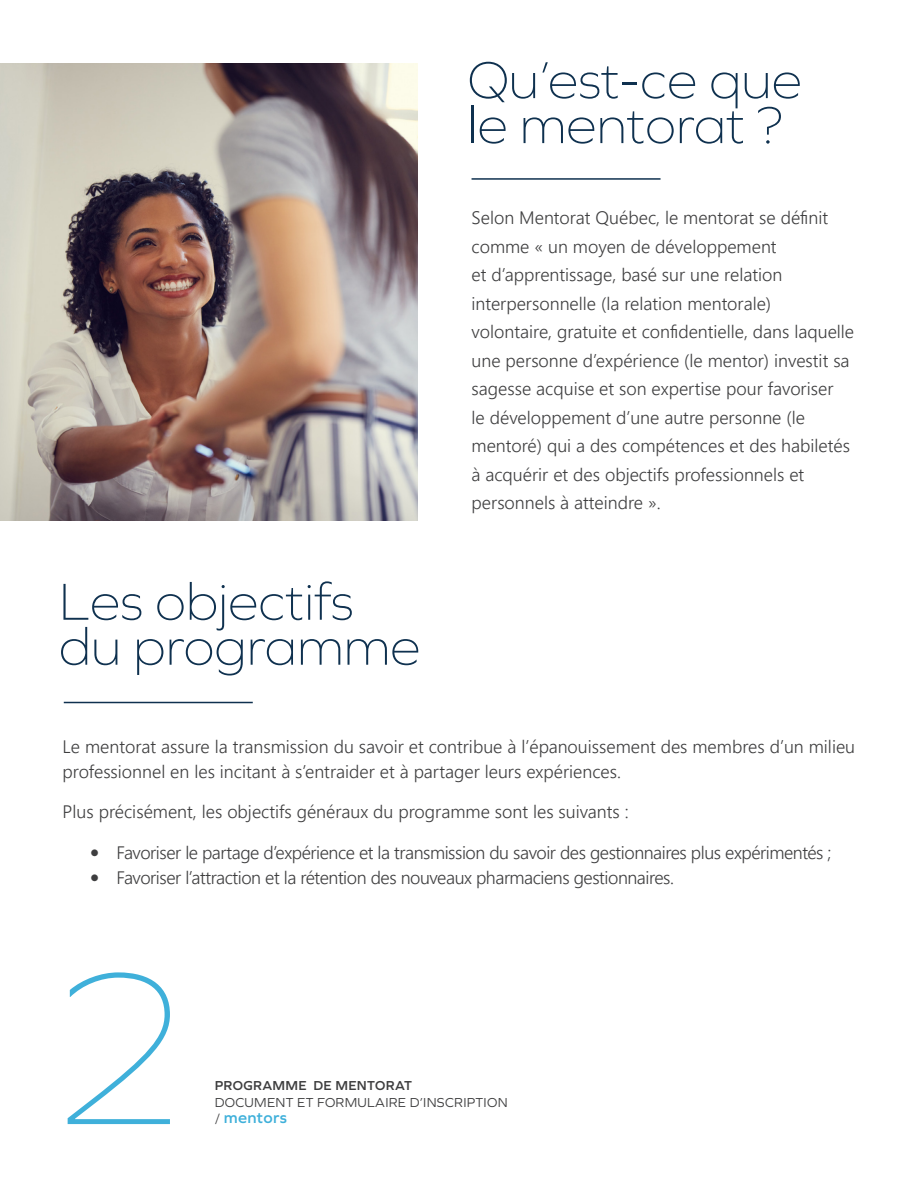
<style>
.page{position:relative;width:918px;height:1188px;background:#fff}
.page>*{position:absolute;margin:0;border:0;box-sizing:border-box;transform-origin:0 0}
.t1{font:100 225px "Graphie";color:#3fb0da}
.En-tête_-_Aligner_au{font:200 54px/45px "Graphie";color:#0f314f}
.t2{font:300 18px/28.5px "Segoe UI";color:#3e3e3f}
.t3{font:300 18px "Segoe UI";letter-spacing:-.025em;color:#3e3e3f}
.Sous-titre_-_Aligner{font:600 16.5px "Graphie";letter-spacing:.02em;color:#3fb0da}
.Sous-titre_-_Aligner-2{font:13.5px "Graphie";letter-spacing:.02em;color:#3e3e3f}
.Sous-titre_-_Aligner-3{font:600 13.5px "Graphie";letter-spacing:.02em;color:#3e3e3f}
.s1{font-family:"Lato";font-weight:400}
.s2{font-weight:400;font-size:13.5px;color:#3e3e3f}
</style>
<div class="page">
<hr style="left:472px;top:178px;width:189px;height:2px;background:#0f314f">
<hr style="left:64px;top:702px;width:189px;height:1px;background:#0f314f">
<img style="left:0;top:64px;width:417px;height:457px">
<p class="En-tête_-_Aligner_au" style="left:468px;top:57px;width:336px">Qu’est-ce que le mentorat ?</p>
<p class="En-tête_-_Aligner_au" style="left:59px;top:578px;width:296px">Les objectifs</p>
<p class="En-tête_-_Aligner_au" style="left:59px;top:623px;width:363px">du programme</p>
<p class="t2" style="left:472px;top:202px;width:384px">Selon Mentorat Québec, le mentorat se définit comme « un moyen de développement<br>et d’apprentissage, basé sur une relation interpersonnelle (la relation mentorale) volontaire, gratuite et confidentielle, dans laquelle une personne d’expérience (le mentor) investit sa sagesse acquise et son expertise pour favoriser<br>le développement d’une autre personne (le mentoré) qui a des compétences et des habiletés à acquérir et des objectifs professionnels et personnels à atteindre ».</p>
<p class="t2" style="left:63px;top:732px;width:794px;line-height:25.5px">Le mentorat assure la transmission du savoir et contribue à l’épanouissement des membres d’un milieu professionnel en les incitant à s’entraider et à partager leurs expériences.</p>
<p class="t2" style="left:63px;top:795px;width:568px">Plus précisément, les objectifs généraux du programme sont les suivants :</p>
<p class="t3" style="left:90px;top:835px;width:743px"><span class="s1">ҋ</span> Favoriser le partage d’expérience et la transmission du savoir des gestionnaires plus expérimentés ;</p>
<p class="t3" style="left:90px;top:861px;width:586px"><span class="s1">ҋ</span> Favoriser l’attraction et la rétention des nouveaux pharmaciens gestionnaires.</p>
<h1 class="t1" style="left:45px;top:919px;width:148px">2</h1>
<p class="Sous-titre_-_Aligner-3" style="left:215px;top:1078px;width:199px">PROGRAMME DE MENTORAT</p>
<p class="Sous-titre_-_Aligner-2" style="left:215px;top:1094px;width:294px">DOCUMENT ET FORMULAIRE D’INSCRIPTION</p>
<p class="Sous-titre_-_Aligner" style="left:215px;top:1108px;width:74px"><span class="s2">/</span> mentors</p>
</div>
